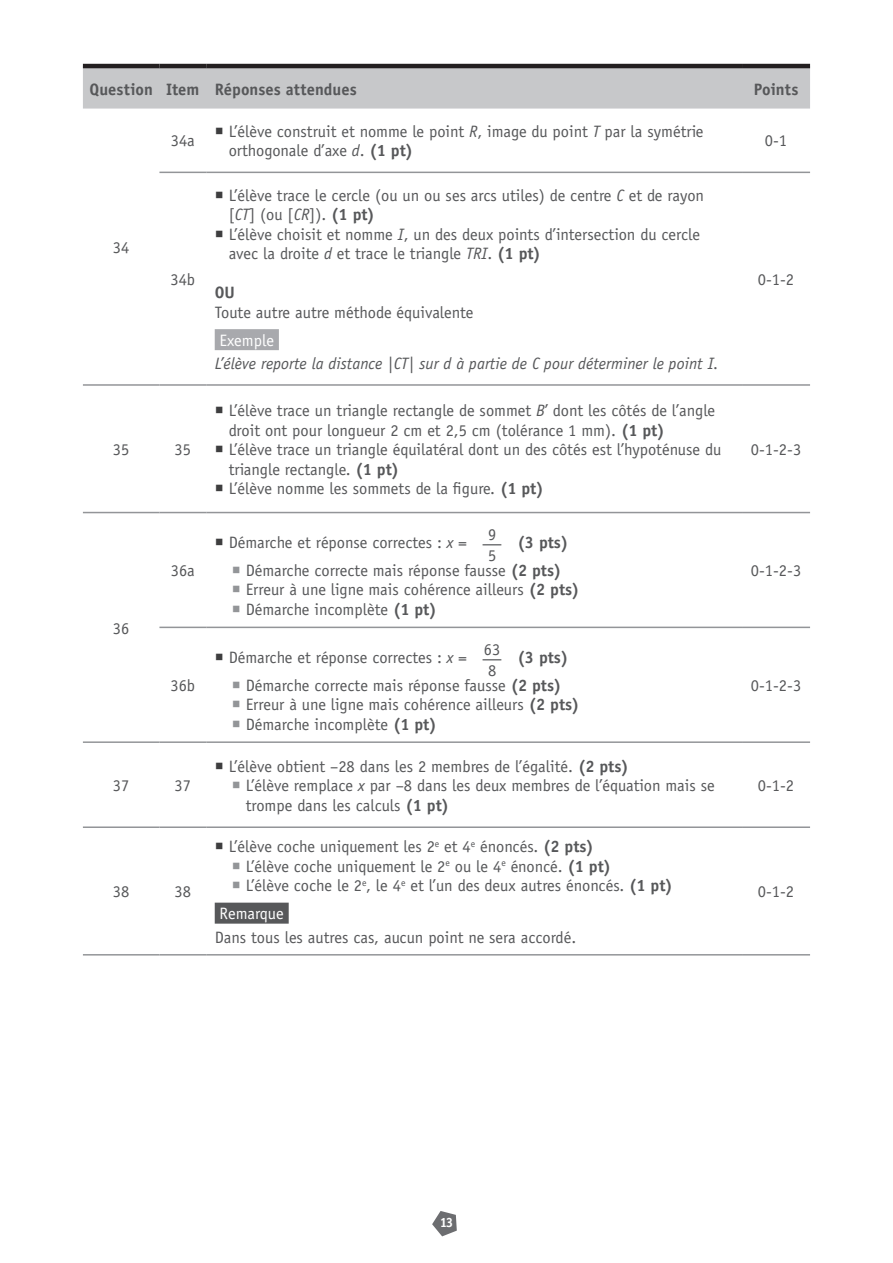
<style>
.page{position:relative;width:893px;height:1263px;background:#fff}
.page>*{position:absolute;margin:0;border:0;box-sizing:border-box;transform-origin:0 0}
.t1{font:16.5px/19.5px "Officina Sans";color:#57585a}
.t2{font:italic 16.5px "Officina Sans";color:#57585a}
.t3{font:700 16.5px "Officina Sans";color:#57585a}
.t4{font:16.5px "Officina Sans";color:#fff}
.t5{font:16.5px/12px "Officina Sans";color:#57585a;text-align:center;scale:2.5 1}
.t6{font:700 13.5px "Officina Serif";color:#fff}
.s1{color:#3e3e3f}
.s2{font-style:italic}
.s3{font-weight:700}
.s4{color:#939598}
</style>
<div class="page">
<svg style="left:432px;top:1211px;width:25px;height:25px"></svg>
<div style="left:83px;top:68px;width:727px;height:41px;background:#c7c8ca"></div>
<hr style="left:159px;top:172px;width:47px;height:1px;background:#939598">
<hr style="left:742px;top:172px;width:68px;height:1px;background:#939598">
<hr style="left:159px;top:384px;width:47px;height:2px;background:#939598">
<hr style="left:742px;top:384px;width:68px;height:2px;background:#939598">
<hr style="left:159px;top:512px;width:47px;height:1px;background:#939598">
<hr style="left:742px;top:512px;width:68px;height:1px;background:#939598">
<hr style="left:159px;top:627px;width:47px;height:1px;background:#939598">
<hr style="left:742px;top:627px;width:68px;height:1px;background:#939598">
<hr style="left:159px;top:741px;width:47px;height:2px;background:#939598">
<hr style="left:742px;top:741px;width:68px;height:2px;background:#939598">
<hr style="left:159px;top:826px;width:47px;height:2px;background:#939598">
<hr style="left:742px;top:826px;width:68px;height:2px;background:#939598">
<hr style="left:206px;top:172px;width:536px;height:1px;background:#939598">
<hr style="left:206px;top:384px;width:536px;height:2px;background:#939598">
<hr style="left:206px;top:512px;width:536px;height:1px;background:#939598">
<hr style="left:206px;top:627px;width:536px;height:1px;background:#939598">
<hr style="left:206px;top:741px;width:536px;height:2px;background:#939598">
<hr style="left:206px;top:826px;width:536px;height:2px;background:#939598">
<hr style="left:83px;top:954px;width:76px;height:1px;background:#939598">
<hr style="left:159px;top:954px;width:47px;height:1px;background:#939598">
<hr style="left:206px;top:954px;width:536px;height:1px;background:#939598">
<hr style="left:742px;top:954px;width:68px;height:1px;background:#939598">
<hr style="left:83px;top:64px;width:76px;height:4px;background:#231f20">
<hr style="left:742px;top:64px;width:68px;height:4px;background:#231f20">
<hr style="left:159px;top:64px;width:47px;height:4px;background:#231f20">
<hr style="left:206px;top:64px;width:536px;height:4px;background:#231f20">
<hr style="left:83px;top:826px;width:76px;height:2px;background:#939598">
<hr style="left:83px;top:384px;width:76px;height:2px;background:#939598">
<hr style="left:83px;top:512px;width:76px;height:1px;background:#939598">
<hr style="left:83px;top:741px;width:76px;height:2px;background:#939598">
<div style="left:215px;top:329px;width:64px;height:21px;background:#a8a9ad"></div>
<div style="left:215px;top:903px;width:74px;height:21px;background:#57585a"></div>
<p class="t3" style="left:89px;top:79px;width:65px">Question</p>
<p class="t3" style="left:166px;top:79px;width:35px">Item</p>
<p class="t3" style="left:215px;top:79px;width:143px">Réponses attendues</p>
<p class="t3" style="left:754px;top:79px;width:46px">Points</p>
<p class="t1" style="left:113px;top:237px;width:18px">34</p>
<p class="t1" style="left:171px;top:131px;width:26px">34a</p>
<p class="t1" style="left:229px;top:121px;width:476px;text-indent:-14px"><span class="s1">○</span> L’élève construit et nomme le point <span class="s2">R</span>, image du point <span class="s2">T</span> par la symétrie orthogonale d’axe <span class="s2">d</span>. <span class="s3">(1 pt)</span></p>
<p class="t1" style="left:765px;top:131px;width:24px">0-1</p>
<p class="t1" style="left:170px;top:270px;width:26px">34b</p>
<p class="t1" style="left:229px;top:185px;width:477px;text-indent:-14px"><span class="s1">○</span> L’élève trace le cercle (ou un ou ses arcs utiles) de centre <span class="s2">C</span> et de rayon [<span class="s2">CT</span>] (ou [<span class="s2">CR</span>]). <span class="s3">(1 pt)</span></p>
<p class="t1" style="left:229px;top:224px;width:473px;text-indent:-14px"><span class="s1">○</span> L’élève choisit et nomme <span class="s2">I</span>, un des deux points d’intersection du cercle avec la droite <span class="s2">d</span> et trace le triangle <span class="s2">TRI</span>. <span class="s3">(1 pt)</span></p>
<p class="t3" style="left:215px;top:282px;width:22px">OU</p>
<p class="t1" style="left:215px;top:302px;width:260px">Toute autre autre méthode équivalente</p>
<p class="t4" style="left:220px;top:330px;width:56px">Exemple</p>
<p class="t2" style="left:215px;top:354px;width:505px">L’élève reporte la distance |CT| sur d à partie de C pour déterminer le point I.</p>
<p class="t1" style="left:758px;top:270px;width:38px">0-1-2</p>
<p class="t1" style="left:113px;top:440px;width:18px">35</p>
<p class="t1" style="left:175px;top:440px;width:18px">35</p>
<p class="t1" style="left:113px;top:618px;width:18px">36</p>
<p class="t1" style="left:171px;top:561px;width:26px">36a</p>
<p class="t1" style="left:170px;top:676px;width:26px">36b</p>
<p class="t1" style="left:113px;top:775px;width:18px">37</p>
<p class="t1" style="left:175px;top:775px;width:18px">37</p>
<p class="t1" style="left:113px;top:882px;width:18px">38</p>
<p class="t1" style="left:175px;top:882px;width:18px">38</p>
<p class="t1" style="left:229px;top:401px;width:488px;text-indent:-14px"><span class="s1">○</span> L’élève trace un triangle rectangle de sommet <span class="s2">B</span>’ dont les côtés de l’angle droit ont pour longueur 2 cm et 2,5 cm (tolérance 1 mm). <span class="s3">(1 pt)</span></p>
<p class="t1" style="left:229px;top:440px;width:494px;text-indent:-14px"><span class="s1">○</span> L’élève trace un triangle équilatéral dont un des côtés est l’hypoténuse du triangle rectangle. <span class="s3">(1 pt)</span></p>
<p class="t1" style="left:215px;top:479px;width:330px"><span class="s1">○</span> L’élève nomme les sommets de la figure. <span class="s3">(1 pt)</span></p>
<p class="t1" style="left:488px;top:525px;width:10px">9</p>
<p class="t5" style="left:482px;top:538px;width:10px">−<br>5</p>
<p class="t3" style="left:518px;top:532px;width:52px">(3 pts)</p>
<p class="t1" style="left:232px;top:561px;width:331px"><span class="s4">○</span> Démarche correcte mais réponse fausse <span class="s3">(2 pts)</span></p>
<p class="t1" style="left:232px;top:580px;width:349px"><span class="s4">○</span> Erreur à une ligne mais cohérence ailleurs <span class="s3">(2 pts)</span></p>
<p class="t1" style="left:232px;top:600px;width:206px"><span class="s4">○</span> Démarche incomplète <span class="s3">(1 pt)</span></p>
<p class="t1" style="left:215px;top:533px;width:254px"><span class="s1">○</span> Démarche et réponse correctes : <span class="s2">x</span> =</p>
<p class="t1" style="left:484px;top:640px;width:18px">63</p>
<p class="t5" style="left:482px;top:653px;width:10px">−<br>8</p>
<p class="t3" style="left:518px;top:647px;width:52px">(3 pts)</p>
<p class="t1" style="left:232px;top:675px;width:331px"><span class="s4">○</span> Démarche correcte mais réponse fausse <span class="s3">(2 pts)</span></p>
<p class="t1" style="left:232px;top:695px;width:349px"><span class="s4">○</span> Erreur à une ligne mais cohérence ailleurs <span class="s3">(2 pts)</span></p>
<p class="t1" style="left:232px;top:714px;width:206px"><span class="s4">○</span> Démarche incomplète <span class="s3">(1 pt)</span></p>
<p class="t1" style="left:215px;top:647px;width:254px"><span class="s1">○</span> Démarche et réponse correctes : <span class="s2">x</span> =</p>
<p class="t1" style="left:751px;top:440px;width:52px">0-1-2-3</p>
<p class="t1" style="left:751px;top:561px;width:52px">0-1-2-3</p>
<p class="t1" style="left:751px;top:676px;width:52px">0-1-2-3</p>
<p class="t1" style="left:215px;top:756px;width:415px"><span class="s1">○</span> L’élève obtient –28 dans les 2 membres de l’égalité. <span class="s3">(2 pts)</span></p>
<p class="t1" style="left:246px;top:776px;width:471px;text-indent:-14px"><span class="s4">○</span> L’élève remplace <span class="s2">x</span> par –8 dans les deux membres de l’équation mais se trompe dans les calculs <span class="s3">(1 pt)</span></p>
<p class="t1" style="left:758px;top:775px;width:38px">0-1-2</p>
<p class="t1" style="left:215px;top:837px;width:381px"><span class="s1">○</span> L’élève coche uniquement les 2<sup>e</sup> et 4<sup>e</sup> énoncés. <span class="s3">(2 pts)</span></p>
<p class="t1" style="left:232px;top:856px;width:381px"><span class="s4">○</span> L’élève coche uniquement le 2<sup>e</sup> ou le 4<sup>e</sup> énoncé. <span class="s3">(1 pt)</span></p>
<p class="t1" style="left:232px;top:876px;width:443px"><span class="s4">○</span> L’élève coche le 2<sup>e</sup>, le 4<sup>e</sup> et l’un des deux autres énoncés. <span class="s3">(1 pt)</span></p>
<p class="t4" style="left:220px;top:904px;width:66px">Remarque</p>
<p class="t1" style="left:215px;top:927px;width:363px">Dans tous les autres cas, aucun point ne sera accordé.</p>
<p class="t1" style="left:758px;top:882px;width:38px">0-1-2</p>
<p class="t6" style="left:440px;top:1214px;width:15px">13</p>
</div>
